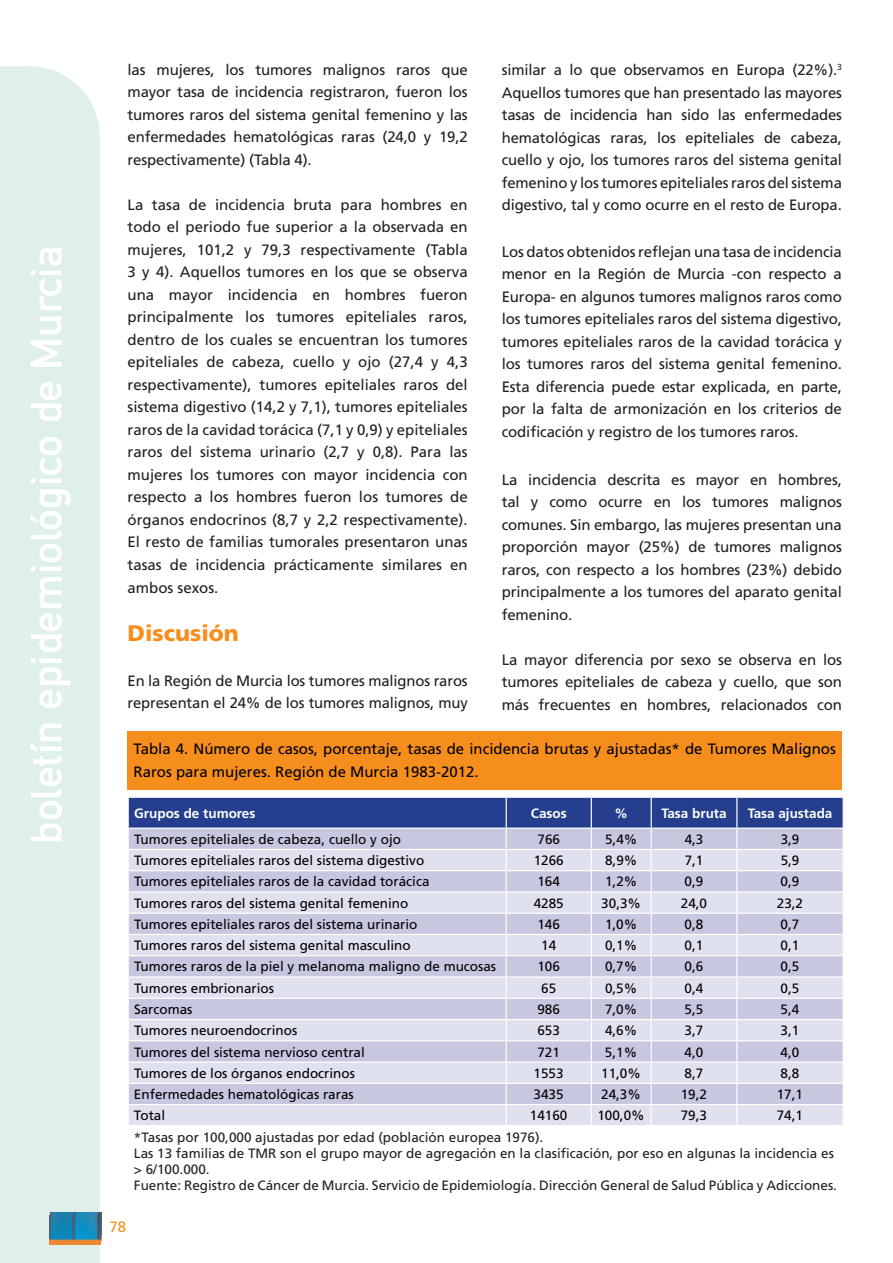
<style>
.page{position:relative;width:893px;height:1263px;background:#fff}
.page>*{position:absolute;margin:0;border:0;box-sizing:border-box;transform-origin:0 0}
.t1{font:43.5px "DIN Mittelschrift Std";color:#fff}
.t2{font:900 22.5px "Frutiger LT Std";color:#f68e1e}
.t3{font:15px/22.5px "Frutiger LT Std";letter-spacing:-.01em;color:#231f20;text-align:justify}
.t4{font:15px/22.5px "Frutiger LT Std";color:#000001}
.t5{font:15px "Frutiger LT Std";color:#f68e1e}
.t6{font:13.5px "Frutiger LT Std";color:#000001}
.t7{font:13.5px/16px "Frutiger LT Std";color:#231f20}
.t8{font:700 13.5px "Frutiger LT Std";color:#fff}
</style>
<div class="page">
<div style="left:0;top:66px;width:100px;height:1197px;background:#dff0eb"></div>
<img style="left:50px;top:1212px;width:51px;height:29px">
<img style="left:49px;top:1216px;width:51px;height:28px">
<svg style="left:128px;top:797px;width:716px;height:328px;background:#c6c9e0"></svg>
<div style="left:128px;top:731px;width:714px;height:58px;background:#f68e1e"></div>
<h1 class="t1" style="left:21px;top:844px;width:600px;rotate:-90deg">boletín epidemiológico de Murcia</h1>
<p class="t3" style="left:128px;top:59px;width:342px">las mujeres, los tumores malignos raros que mayor tasa de incidencia registraron, fueron los tumores raros del sistema genital femenino y las enfermedades hematológicas raras (24,0 y 19,2 respectivamente) (Tabla 4).</p>
<p class="t3" style="left:128px;top:194px;width:342px">La tasa de incidencia bruta para hombres en todo el periodo fue superior a la observada en mujeres, 101,2 y 79,3 respectivamente (Tabla 3 y 4). Aquellos tumores en los que se observa una mayor incidencia en hombres fueron principalmente los tumores epiteliales raros, dentro de los cuales se encuentran los tumores epiteliales de cabeza, cuello y ojo (27,4 y 4,3 respectivamente), tumores epiteliales raros del sistema digestivo (14,2 y 7,1), tumores epiteliales raros de la cavidad torácica (7,1 y 0,9) y epiteliales raros del sistema urinario (2,7 y 0,8). Para las mujeres los tumores con mayor incidencia con respecto a los hombres fueron los tumores de órganos endocrinos (8,7 y 2,2 respectivamente).<br>El resto de familias tumorales presentaron unas tasas de incidencia prácticamente similares en ambos sexos.</p>
<h2 class="t2" style="left:128px;top:619px;width:113px">Discusión</h2>
<p class="t3" style="left:128px;top:669px;width:342px">En la Región de Murcia los tumores malignos raros representan el 24% de los tumores malignos, muy</p>
<p class="t3" style="left:502px;top:59px;width:342px">similar a lo que observamos en Europa (22%).<sup>3<br></sup>Aquellos tumores que han presentado las mayores tasas de incidencia han sido las enfermedades hematológicas raras, los epiteliales de cabeza, cuello y ojo, los tumores raros del sistema genital femenino y los tumores epiteliales raros del sistema digestivo, tal y como ocurre en el resto de Europa.</p>
<p class="t3" style="left:502px;top:240px;width:342px">Los datos obtenidos reflejan una tasa de incidencia menor en la Región de Murcia -con respecto a Europa- en algunos tumores malignos raros como los tumores epiteliales raros del sistema digestivo, tumores epiteliales raros de la cavidad torácica y los tumores raros del sistema genital femenino.<br>Esta diferencia puede estar explicada, en parte, por la falta de armonización en los criterios de codificación y registro de los tumores raros.</p>
<p class="t3" style="left:502px;top:468px;width:342px">La incidencia descrita es mayor en hombres, tal y como ocurre en los tumores malignos comunes. Sin embargo, las mujeres presentan una proporción mayor (25%) de tumores malignos raros, con respecto a los hombres (23%) debido principalmente a los tumores del aparato genital femenino.</p>
<p class="t3" style="left:502px;top:648px;width:342px">La mayor diferencia por sexo se observa en los tumores epiteliales de cabeza y cuello, que son más frecuentes en hombres, relacionados con</p>
<p class="t4" style="left:134px;top:738px;width:704px">Tabla 4. Número de casos, porcentaje, tasas de incidencia brutas y ajustadas* de Tumores Malignos<br>Raros para mujeres. Región de Murcia 1983-2012.</p>
<p class="t8" style="left:134px;top:805px;width:123px">Grupos de tumores</p>
<p class="t8" style="left:531px;top:805px;width:37px">Casos</p>
<p class="t8" style="left:614px;top:805px;width:15px">%</p>
<p class="t8" style="left:661px;top:805px;width:67px">Tasa bruta</p>
<p class="t8" style="left:748px;top:805px;width:86px">Tasa ajustada</p>
<p class="t6" style="left:134px;top:831px;width:268px">Tumores epiteliales de cabeza, cuello y ojo</p>
<p class="t6" style="left:537px;top:831px;width:24px">766</p>
<p class="t6" style="left:605px;top:831px;width:34px">5,4%</p>
<p class="t6" style="left:685px;top:831px;width:20px">4,3</p>
<p class="t6" style="left:781px;top:831px;width:20px">3,9</p>
<p class="t6" style="left:134px;top:852px;width:292px">Tumores epiteliales raros del sistema digestivo</p>
<p class="t6" style="left:534px;top:852px;width:32px">1266</p>
<p class="t6" style="left:605px;top:852px;width:34px">8,9%</p>
<p class="t6" style="left:685px;top:852px;width:20px">7,1</p>
<p class="t6" style="left:781px;top:852px;width:20px">5,9</p>
<p class="t6" style="left:134px;top:874px;width:297px">Tumores epiteliales raros de la cavidad torácica</p>
<p class="t6" style="left:537px;top:874px;width:24px">164</p>
<p class="t6" style="left:605px;top:874px;width:34px">1,2%</p>
<p class="t6" style="left:685px;top:874px;width:20px">0,9</p>
<p class="t6" style="left:781px;top:874px;width:20px">0,9</p>
<p class="t6" style="left:134px;top:895px;width:276px">Tumores raros del sistema genital femenino</p>
<p class="t6" style="left:534px;top:895px;width:32px">4285</p>
<p class="t6" style="left:601px;top:895px;width:41px">30,3%</p>
<p class="t6" style="left:681px;top:895px;width:28px">24,0</p>
<p class="t6" style="left:777px;top:895px;width:28px">23,2</p>
<p class="t6" style="left:134px;top:916px;width:285px">Tumores epiteliales raros del sistema urinario</p>
<p class="t6" style="left:537px;top:916px;width:24px">146</p>
<p class="t6" style="left:605px;top:916px;width:34px">1,0%</p>
<p class="t6" style="left:685px;top:916px;width:20px">0,8</p>
<p class="t6" style="left:781px;top:916px;width:20px">0,7</p>
<p class="t6" style="left:134px;top:937px;width:278px">Tumores raros del sistema genital masculino</p>
<p class="t6" style="left:541px;top:937px;width:17px">14</p>
<p class="t6" style="left:605px;top:937px;width:34px">0,1%</p>
<p class="t6" style="left:685px;top:937px;width:20px">0,1</p>
<p class="t6" style="left:781px;top:937px;width:20px">0,1</p>
<p class="t6" style="left:134px;top:959px;width:364px">Tumores raros de la piel y melanoma maligno de mucosas</p>
<p class="t6" style="left:537px;top:959px;width:24px">106</p>
<p class="t6" style="left:605px;top:959px;width:34px">0,7%</p>
<p class="t6" style="left:685px;top:959px;width:20px">0,6</p>
<p class="t6" style="left:781px;top:959px;width:20px">0,5</p>
<p class="t6" style="left:134px;top:980px;width:142px">Tumores embrionarios</p>
<p class="t6" style="left:541px;top:980px;width:17px">65</p>
<p class="t6" style="left:605px;top:980px;width:34px">0,5%</p>
<p class="t6" style="left:685px;top:980px;width:20px">0,4</p>
<p class="t6" style="left:781px;top:980px;width:20px">0,5</p>
<p class="t6" style="left:134px;top:1001px;width:60px">Sarcomas</p>
<p class="t6" style="left:537px;top:1001px;width:24px">986</p>
<p class="t6" style="left:605px;top:1001px;width:34px">7,0%</p>
<p class="t6" style="left:685px;top:1001px;width:20px">5,5</p>
<p class="t6" style="left:780px;top:1001px;width:20px">5,4</p>
<p class="t6" style="left:134px;top:1023px;width:165px">Tumores neuroendocrinos</p>
<p class="t6" style="left:537px;top:1023px;width:24px">653</p>
<p class="t6" style="left:605px;top:1023px;width:34px">4,6%</p>
<p class="t6" style="left:685px;top:1023px;width:20px">3,7</p>
<p class="t6" style="left:780px;top:1023px;width:20px">3,1</p>
<p class="t6" style="left:134px;top:1044px;width:232px">Tumores del sistema nervioso central</p>
<p class="t6" style="left:537px;top:1044px;width:24px">721</p>
<p class="t6" style="left:605px;top:1044px;width:34px">5,1%</p>
<p class="t6" style="left:684px;top:1044px;width:20px">4,0</p>
<p class="t6" style="left:780px;top:1044px;width:20px">4,0</p>
<p class="t6" style="left:134px;top:1065px;width:223px">Tumores de los órganos endocrinos</p>
<p class="t6" style="left:534px;top:1065px;width:32px">1553</p>
<p class="t6" style="left:601px;top:1065px;width:41px">11,0%</p>
<p class="t6" style="left:684px;top:1065px;width:20px">8,7</p>
<p class="t6" style="left:780px;top:1065px;width:20px">8,8</p>
<p class="t6" style="left:134px;top:1086px;width:221px">Enfermedades hematológicas raras</p>
<p class="t6" style="left:534px;top:1086px;width:32px">3435</p>
<p class="t6" style="left:601px;top:1086px;width:41px">24,3%</p>
<p class="t6" style="left:681px;top:1086px;width:28px">19,2</p>
<p class="t6" style="left:777px;top:1086px;width:28px">17,1</p>
<p class="t6" style="left:134px;top:1108px;width:33px">Total</p>
<p class="t6" style="left:530px;top:1108px;width:39px">14160</p>
<p class="t6" style="left:597px;top:1108px;width:49px">100,0%</p>
<p class="t6" style="left:681px;top:1108px;width:28px">79,3</p>
<p class="t6" style="left:777px;top:1108px;width:28px">74,1</p>
<p class="t7" style="left:134px;top:1129px;width:705px">*Tasas por 100,000 ajustadas por edad (población europea 1976).<br>Las 13 familias de TMR son el grupo mayor de agregación en la clasificación, por eso en algunas la incidencia es &gt; 6/100.000.<br>Fuente: Registro de Cáncer de Murcia. Servicio de Epidemiología. Dirección General de Salud Pública y Adicciones.</p>
<p class="t5" style="left:109px;top:1218px;width:18px">78</p>
</div>
